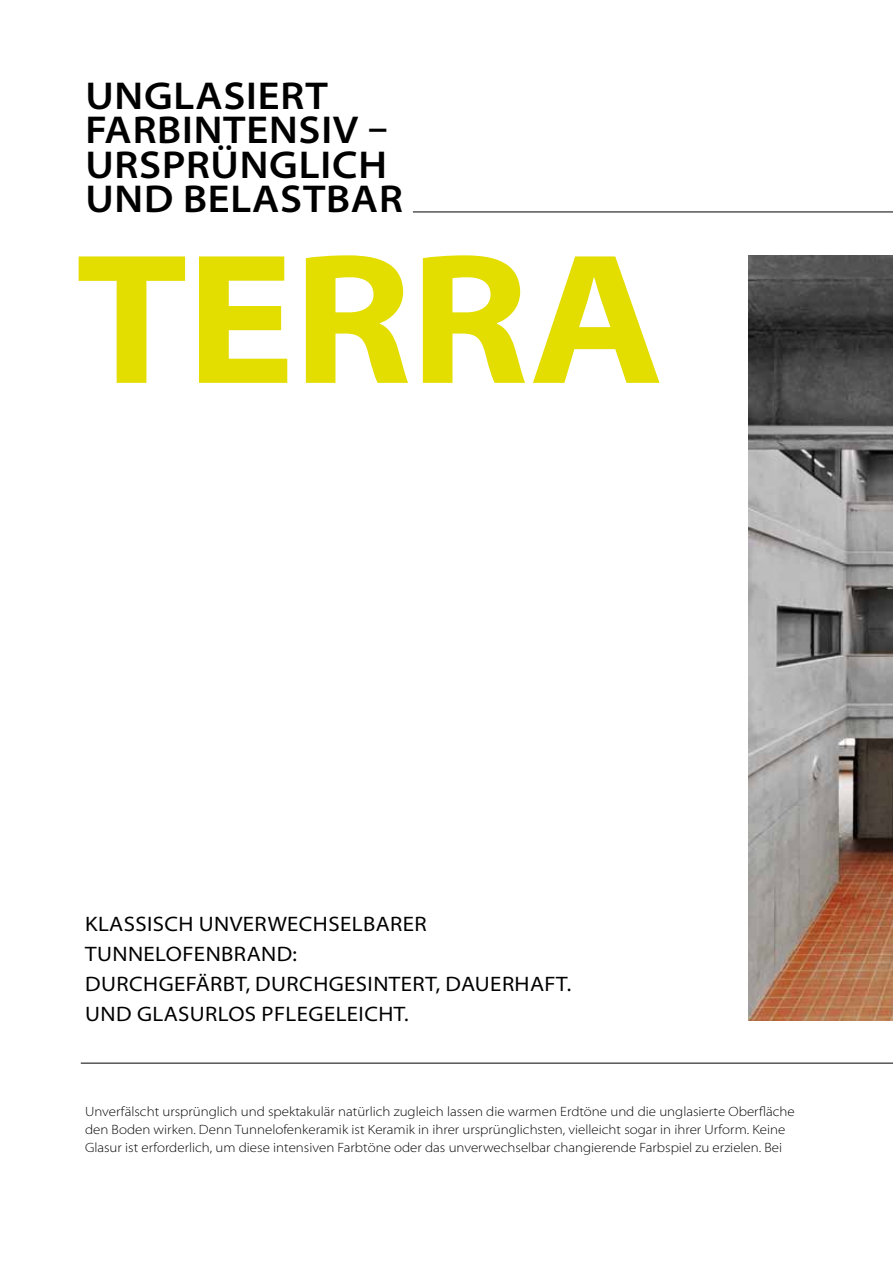
<style>
.page{position:relative;width:893px;height:1263px;background:#fff}
.page>*{position:absolute;margin:0;border:0;box-sizing:border-box;transform-origin:0 0}
.t1{font:700 semi-expanded 187.5px "Myriad Pro";letter-spacing:-.01em;color:#e3dd00}
.t2{font:600 semi-expanded 39px/34.5px "Myriad Pro";letter-spacing:.02em;color:#000}
.t3{font:semi-expanded 21px/30px "Myriad Pro";letter-spacing:.02em;color:#000}
.t4{font:300 semi-expanded 13.5px/18px "Myriad Pro";color:#000}
</style>
<div class="page">
<img style="left:748px;top:255px;width:145px;height:765px">
<hr style="left:81px;top:1063px;width:812px;height:1px;background:#000">
<hr style="left:413px;top:212px;width:480px;height:1px;background:#000">
<h2 class="t2" style="left:85px;top:79px;width:319px">UNGLASIERT<br>FARBINTENSIV –<br>URSPRÜNGLICH<br>UND BELASTBAR</h2>
<h1 class="t1" style="left:76px;top:214px;width:590px">TERRA</h1>
<h3 class="t3" style="left:85px;top:910px;width:487px">KLASSISCH UNVERWECHSELBARER<br>TUNNELOFENBRAND:<br>DURCHGEFÄRBT, DURCHGESINTERT, DAUERHAFT.<br>UND GLASURLOS PFLEGELEICHT.</h3>
<p class="t4" style="left:85px;top:1102px;width:711px">Unverfälscht ursprünglich und spektakulär natürlich zugleich lassen die warmen Erdtöne und die unglasierte Oberfläche den Boden wirken. Denn Tunnelofenkeramik ist Keramik in ihrer ursprünglichsten, vielleicht sogar in ihrer Urform. Keine<br>Glasur ist erforderlich, um diese intensiven Farbtöne oder das unverwechselbar changierende Farbspiel zu erzielen. Bei</p>
</div>
